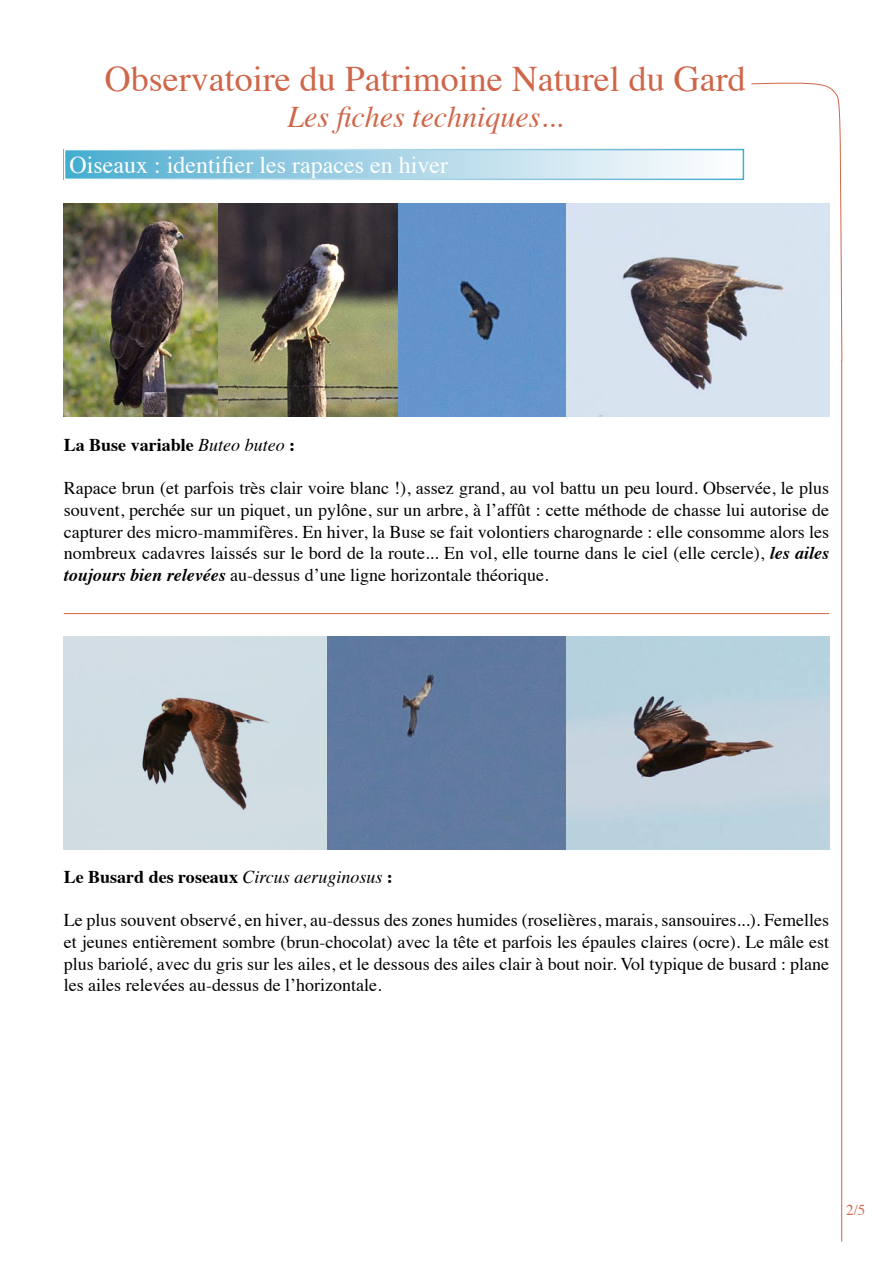
<style>
.page{position:relative;width:893px;height:1263px;background:#fff}
.page>*{position:absolute;margin:0;border:0;box-sizing:border-box;transform-origin:0 0}
.t1{font:36px "Times";color:#cf6649}
.t2{font:italic 30px "Times";color:#cf6649}
.t3{font:24px "Times";color:#fff}
.t4{font:18px/21.6px "Times";color:#000;text-align:justify}
.t5{font:700 18px "Times";color:#000}
.t6{font:15px "Times";color:#cf6649}
.s1{font-weight:400;font-style:italic}
.s2{font-weight:700;font-style:italic}
</style>
<div class="page">
<svg style="left:751px;top:82px;width:92px;height:279px"></svg>
<hr style="left:841px;top:360px;width:1px;height:882px;background:#cf6649">
<img style="left:565px;top:203px;width:264px;height:213px">
<div style="left:398px;top:203px;width:167px;height:213px;background:#6493cb"></div>
<img style="left:64px;top:203px;width:155px;height:213px">
<img style="left:219px;top:203px;width:179px;height:213px">
<img style="left:565px;top:637px;width:264px;height:212px">
<div style="left:326px;top:637px;width:239px;height:212px;background:#5f7aa0"></div>
<img style="left:64px;top:637px;width:262px;height:212px">
<hr style="left:64px;top:613px;width:765px;height:1px;background:#cf6649">
<div style="left:64px;top:150px;width:680px;height:29px;background:linear-gradient(to right,#4fadd0,#fff)"></div>
<div style="left:64px;top:149px;width:680px;height:31px;border:2px solid #fff"></div>
<h1 class="t1" style="left:105px;top:45px;width:642px">Observatoire du Patrimoine Naturel du Gard</h1>
<h2 class="t2" style="left:287px;top:91px;width:277px">Les fiches techniques...</h2>
<h3 class="t3" style="left:70px;top:142px;width:380px">Oiseaux : identifier les rapaces en hiver</h3>
<p class="t5" style="left:64px;top:428px;width:233px">La Buse variable <span class="s1">Buteo buteo</span> :</p>
<p class="t4" style="left:64px;top:476px;width:767px">Rapace brun (et parfois très clair voire blanc !), assez grand, au vol battu un peu lourd. Observée, le plus souvent, perchée sur un piquet, un pylône, sur un arbre, à l’affût : cette méthode de chasse lui autorise de capturer des micro-mammifères. En hiver, la Buse se fait volontiers charognarde : elle consomme alors les nombreux cadavres laissés sur le bord de la route... En vol, elle tourne dans le ciel (elle cercle), <span class="s2">les ailes toujours bien relevées</span> au-dessus d’une ligne horizontale théorique.</p>
<p class="t5" style="left:64px;top:860px;width:331px">Le Busard des roseaux <span class="s1">Circus aeruginosus</span> :</p>
<p class="t4" style="left:64px;top:908px;width:767px">Le plus souvent observé, en hiver, au-dessus des zones humides (roselières, marais, sansouires...). Femelles et jeunes entièrement sombre (brun-chocolat) avec la tête et parfois les épaules claires (ocre). Le mâle est plus bariolé, avec du gris sur les ailes, et le dessous des ailes clair à bout noir. Vol typique de busard : plane les ailes relevées au-dessus de l’horizontale.</p>
<p class="t6" style="left:846px;top:1195px;width:21px">2/5</p>
</div>
